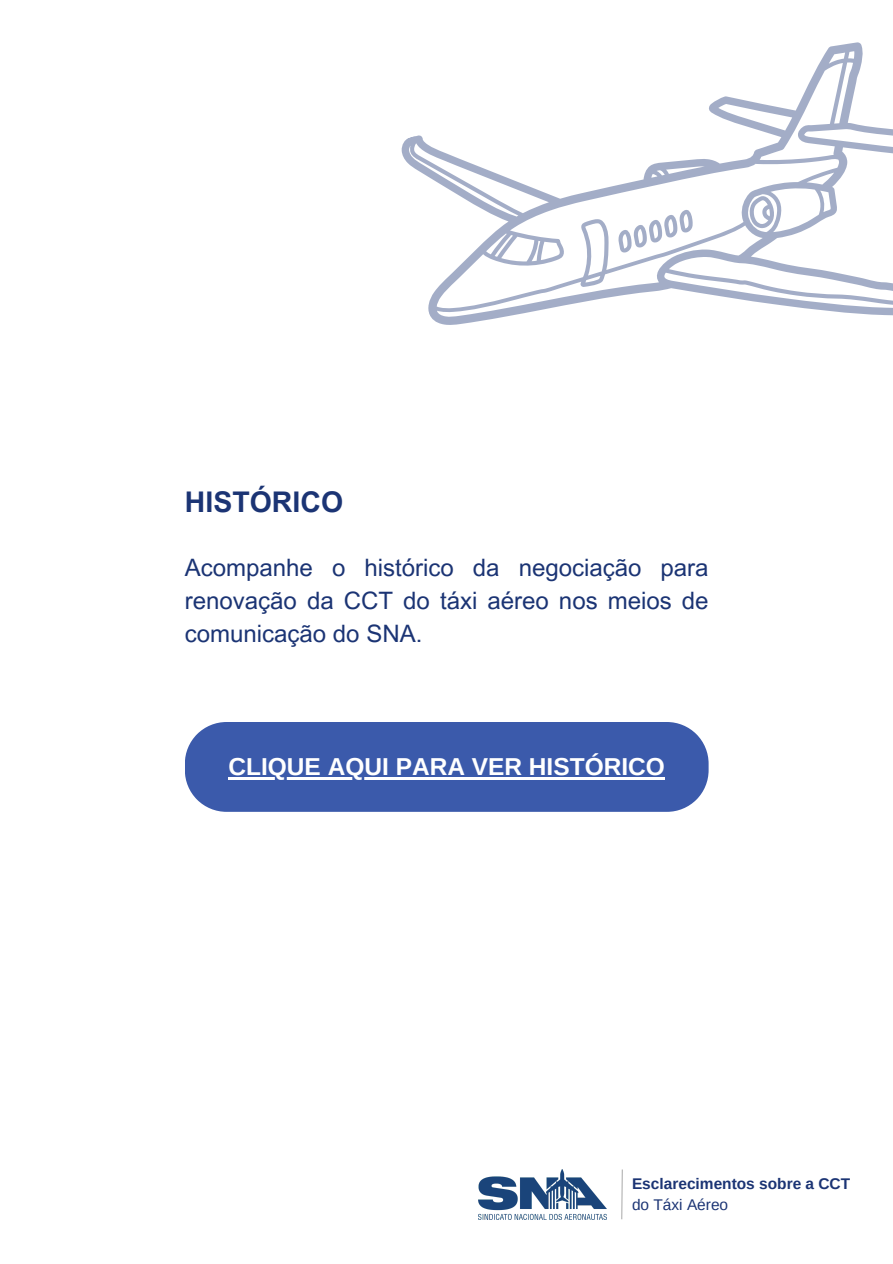
<style>
.page{position:relative;width:893px;height:1264px;background:#fff}
.page>*{position:absolute;margin:0;border:0;box-sizing:border-box;transform-origin:0 0}
.t1{font:700 28.5px "Arial MT Pro";color:#1b3474}
.t2{font:700 24.45px "Arimo";color:#fff}
.t3{font:24px/32.7px "Arial MT Pro";color:#1b3474;text-align:justify}
.t4{font:700 15.45px "Arimo";color:#1b3474}
.t5{font:15.45px "Arimo";color:#1b3474}
</style>
<div class="page">
<img style="left:478px;top:1169px;width:128px;height:49px">
<svg style="left:621px;top:1169px;width:2px;height:51px"></svg>
<div style="left:185px;top:722px;width:523px;height:89px;background:#3b5aab"></div>
<hr style="left:228px;top:777px;width:436px;height:2px;background:#fff">
<svg style="left:401px;top:42px;width:491px;height:283px"></svg>
<svg style="left:744px;top:193px;width:34px;height:38px"></svg>
<svg style="left:614px;top:209px;width:82px;height:45px"></svg>
<p class="t1" style="left:185px;top:491px;width:160px">HISTÓRICO</p>
<p class="t3" style="left:185px;top:554px;width:525px">Acompanhe o histórico da negociação para renovação da CCT do táxi aéreo nos meios de comunicação do SNA.</p>
<p class="t2" style="left:228px;top:752px;width:438px">CLIQUE AQUI PARA VER HISTÓRICO</p>
<p class="t4" style="left:632px;top:1174px;width:220px">Esclarecimentos sobre a CCT</p>
<p class="t5" style="left:632px;top:1196px;width:98px">do Táxi Aéreo</p>
</div>
